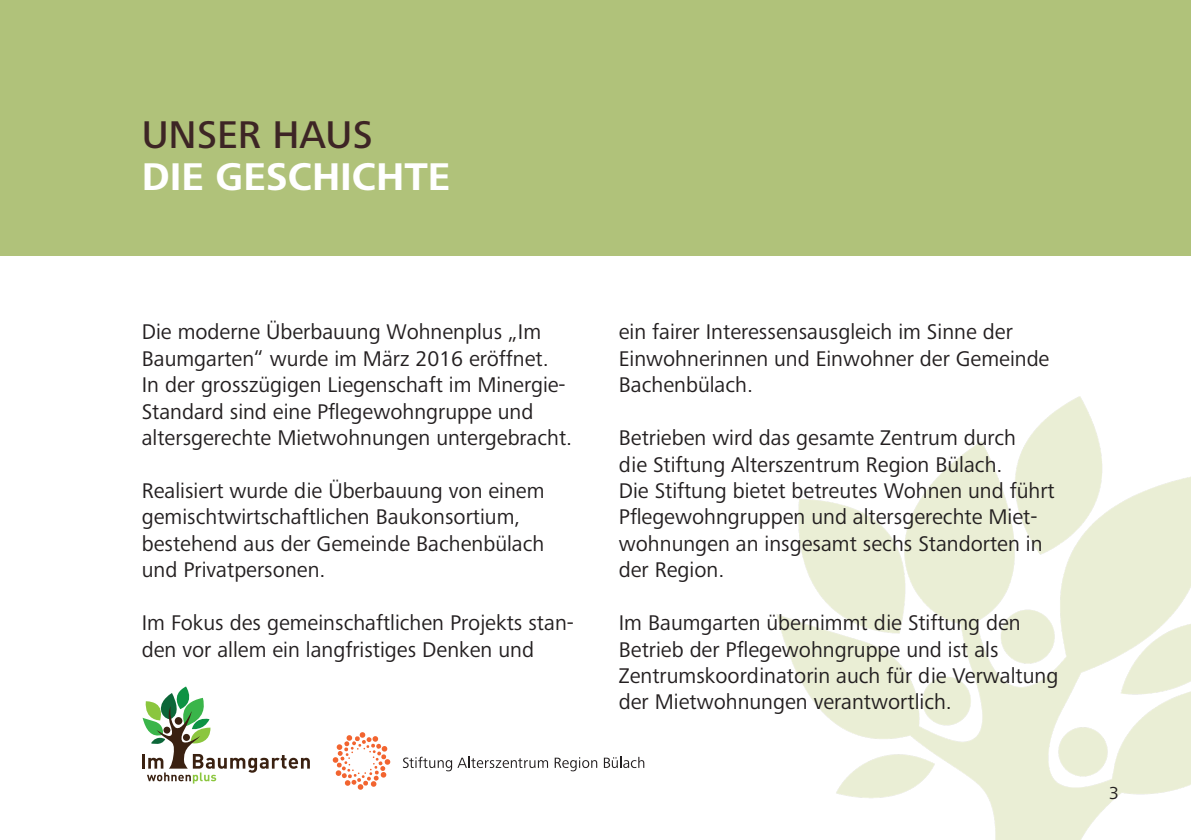
<style>
.page{position:relative;width:1191px;height:840px;background:#fff}
.page>*{position:absolute;margin:0;border:0;box-sizing:border-box;transform-origin:0 0}
.t1{font:700 40px "Frutiger Next Pro";color:#fff}
.t2{font:500 40px "Frutiger Next Pro";color:#3d2525}
.ImBaumgarten{font:22px/26.4px "Frutiger Next Pro";color:#231f20}
.t3{font:18px "Frutiger Next Pro";color:#231f20}
</style>
<div class="page">
<img style="left:776px;top:396px;width:415px;height:443px">
<div style="left:0;top:0;width:1191px;height:255px;background:#b0c27a"></div>
<svg style="left:403px;top:756px;width:145px;height:14px"></svg>
<svg style="left:554px;top:757px;width:43px;height:13px"></svg>
<svg style="left:604px;top:756px;width:40px;height:11px"></svg>
<svg style="left:333px;top:732px;width:57px;height:57px"></svg>
<hr style="left:142px;top:753px;width:3px;height:15px;background:#3a2111">
<svg style="left:143px;top:686px;width:167px;height:97px"></svg>
<p class="t2" style="left:142px;top:112px;width:233px">UNSER HAUS</p>
<p class="t1" style="left:142px;top:154px;width:310px">DIE GESCHICHTE</p>
<p class="ImBaumgarten" style="left:142px;top:318px;width:401px">Die moderne Überbauung Wohnenplus „Im</p>
<p class="ImBaumgarten" style="left:142px;top:345px;width:408px">Baumgarten“ wurde im März 2016 eröffnet.</p>
<p class="ImBaumgarten" style="left:142px;top:371px;width:425px">In der grosszügigen Liegenschaft im Minergie-</p>
<p class="ImBaumgarten" style="left:142px;top:398px;width:393px">Standard sind eine Pflegewohngruppe und</p>
<p class="ImBaumgarten" style="left:142px;top:424px;width:432px">altersgerechte Mietwohnungen untergebracht.</p>
<p class="ImBaumgarten" style="left:142px;top:477px;width:404px">Realisiert wurde die Überbauung von einem</p>
<p class="ImBaumgarten" style="left:142px;top:503px;width:380px">gemischtwirtschaftlichen Baukonsortium,</p>
<p class="ImBaumgarten" style="left:142px;top:530px;width:404px">bestehend aus der Gemeinde Bachenbülach</p>
<p class="ImBaumgarten" style="left:142px;top:556px;width:185px">und Privatpersonen.</p>
<p class="ImBaumgarten" style="left:142px;top:609px;width:434px">Im Fokus des gemeinschaftlichen Projekts stan&shy;den vor allem ein langfristiges Denken und</p>
<p class="ImBaumgarten" style="left:619px;top:318px;width:432px">ein fairer Interessensausgleich im Sinne der<br>Einwohnerinnen und Einwohner der Gemeinde<br>Bachenbülach.</p>
<p class="ImBaumgarten" style="left:619px;top:424px;width:399px">Betrieben wird das gesamte Zentrum durch</p>
<p class="ImBaumgarten" style="left:619px;top:450px;width:385px">die Stiftung Alterszentrum Region Bülach.</p>
<p class="ImBaumgarten" style="left:619px;top:477px;width:437px">Die Stiftung bietet betreutes Wohnen und führt</p>
<p class="ImBaumgarten" style="left:619px;top:503px;width:425px">Pflegewohngruppen und altersgerechte Miet&shy;wohnungen an insgesamt sechs Standorten in</p>
<p class="ImBaumgarten" style="left:619px;top:556px;width:107px">der Region.</p>
<p class="ImBaumgarten" style="left:619px;top:609px;width:403px">Im Baumgarten übernimmt die Stiftung den</p>
<p class="ImBaumgarten" style="left:619px;top:635px;width:381px">Betrieb der Pflegewohngruppe und ist als</p>
<p class="ImBaumgarten" style="left:619px;top:662px;width:441px">Zentrumskoordinatorin auch für die Verwaltung</p>
<p class="ImBaumgarten" style="left:619px;top:688px;width:334px">der Mietwohnungen verantwortlich.</p>
<p class="t3" style="left:1109px;top:782px;width:11px">3</p>
</div>
